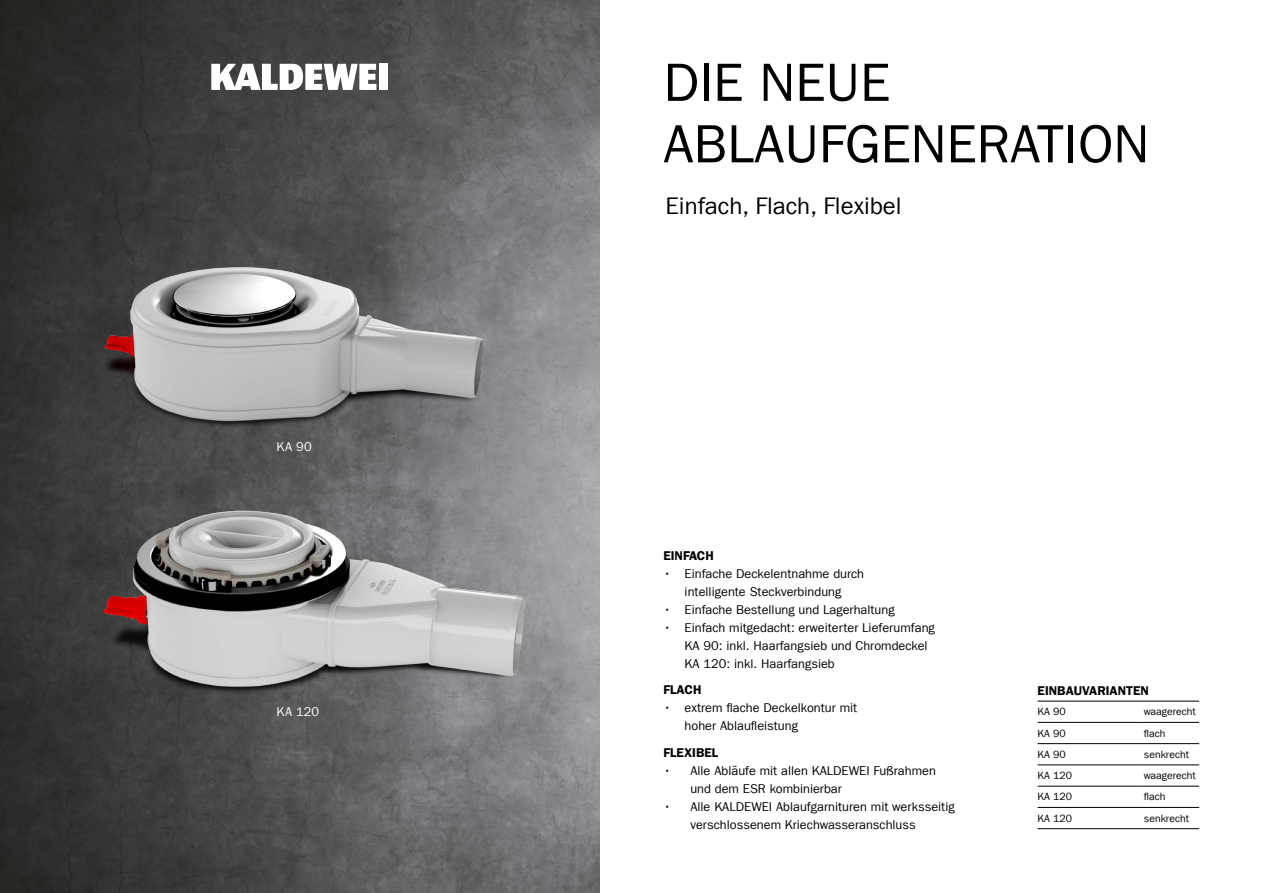
<style>
.page{position:relative;width:1263px;height:893px;background:#fff}
.page>*{position:absolute;margin:0;border:0;box-sizing:border-box;transform-origin:0 0}
.t1{font:54px "Franklin Gothic LT Com";color:#000}
.t2{font:24px "Franklin Gothic LT Com";color:#000}
.t3{font:12.75px/18px "Franklin Gothic LT Com";color:#000}
.t4{font:12.75px "Franklin Gothic LT Com Dm";color:#000}
.KAL_VFF_SL{font:12.75px "Franklin Gothic LT Com";letter-spacing:.025em;color:#fff}
.t5{font:10.5px "Franklin Gothic LT Com";color:#000}
</style>
<div class="page">
<img style="left:0;top:0;width:600px;height:893px">
<div style="left:379px;top:64px;width:9px;height:26px;background:#fff"></div>
<svg style="left:211px;top:64px;width:165px;height:26px"></svg>
<hr style="left:1037px;top:828px;width:107px;height:1px;background:#000">
<hr style="left:1144px;top:828px;width:55px;height:1px;background:#000">
<hr style="left:1037px;top:701px;width:107px;height:1px;background:#000">
<hr style="left:1144px;top:701px;width:55px;height:1px;background:#000">
<hr style="left:1037px;top:722px;width:107px;height:1px;background:#000">
<hr style="left:1144px;top:722px;width:55px;height:1px;background:#000">
<hr style="left:1037px;top:743px;width:107px;height:1px;background:#000">
<hr style="left:1144px;top:743px;width:55px;height:1px;background:#000">
<hr style="left:1037px;top:764px;width:107px;height:1px;background:#000">
<hr style="left:1144px;top:764px;width:55px;height:1px;background:#000">
<hr style="left:1037px;top:786px;width:107px;height:1px;background:#000">
<hr style="left:1144px;top:786px;width:55px;height:1px;background:#000">
<hr style="left:1037px;top:807px;width:107px;height:1px;background:#000">
<hr style="left:1144px;top:807px;width:55px;height:1px;background:#000">
<img style="left:74px;top:489px;width:475px;height:221px">
<img style="left:87px;top:259px;width:410px;height:182px">
<p class="KAL_VFF_SL" style="left:276px;top:439px;width:37px">KA 90</p>
<p class="KAL_VFF_SL" style="left:276px;top:704px;width:44px">KA 120</p>
<p class="t1" style="left:663px;top:51px;width:228px">DIE NEUE</p>
<p class="t1" style="left:663px;top:113px;width:487px">ABLAUFGENERATION</p>
<p class="t2" style="left:665px;top:193px;width:238px">Einfach, Flach, Flexibel</p>
<p class="t4" style="left:663px;top:548px;width:52px">EINFACH</p>
<p class="t3" style="left:663px;top:564px;width:202px;text-align:center">• Einfache Deckelentnahme durch intelligente Steckverbindung</p>
<p class="t3" style="left:663px;top:600px;width:233px">• Einfache Bestellung und Lagerhaltung</p>
<p class="t3" style="left:685px;top:618px;width:252px;text-indent:-21px">• Einfach mitgedacht: erweiterter Lieferumfang<br>KA 90: inkl. Haarfangsieb und Chromdeckel<br>KA 120: inkl. Haarfangsieb</p>
<p class="t4" style="left:663px;top:682px;width:40px">FLACH</p>
<p class="t3" style="left:685px;top:699px;width:174px;text-indent:-21px">• extrem flache Deckelkontur mit hoher Ablaufleistung</p>
<p class="t4" style="left:663px;top:745px;width:56px">FLEXIBEL</p>
<p class="t3" style="left:690px;top:761px;width:247px;text-indent:-27px">• Alle Abläufe mit allen KALDEWEI Fußrahmen und dem ESR kombinierbar</p>
<p class="t3" style="left:690px;top:797px;width:266px;text-indent:-27px">• Alle KALDEWEI Ablaufgarnituren mit werksseitig verschlossenem Kriechwasseranschluss</p>
<p class="t4" style="left:1037px;top:683px;width:113px">EINBAUVARIANTEN</p>
<p class="t5" style="left:1037px;top:706px;width:30px">KA 90</p>
<p class="t5" style="left:1144px;top:706px;width:54px">waagerecht</p>
<p class="t5" style="left:1037px;top:727px;width:30px">KA 90</p>
<p class="t5" style="left:1144px;top:727px;width:23px">flach</p>
<p class="t5" style="left:1037px;top:748px;width:30px">KA 90</p>
<p class="t5" style="left:1144px;top:748px;width:47px">senkrecht</p>
<p class="t5" style="left:1037px;top:769px;width:36px">KA 120</p>
<p class="t5" style="left:1144px;top:769px;width:54px">waagerecht</p>
<p class="t5" style="left:1037px;top:791px;width:36px">KA 120</p>
<p class="t5" style="left:1144px;top:791px;width:23px">flach</p>
<p class="t5" style="left:1037px;top:812px;width:36px">KA 120</p>
<p class="t5" style="left:1144px;top:812px;width:47px">senkrecht</p>
</div>
